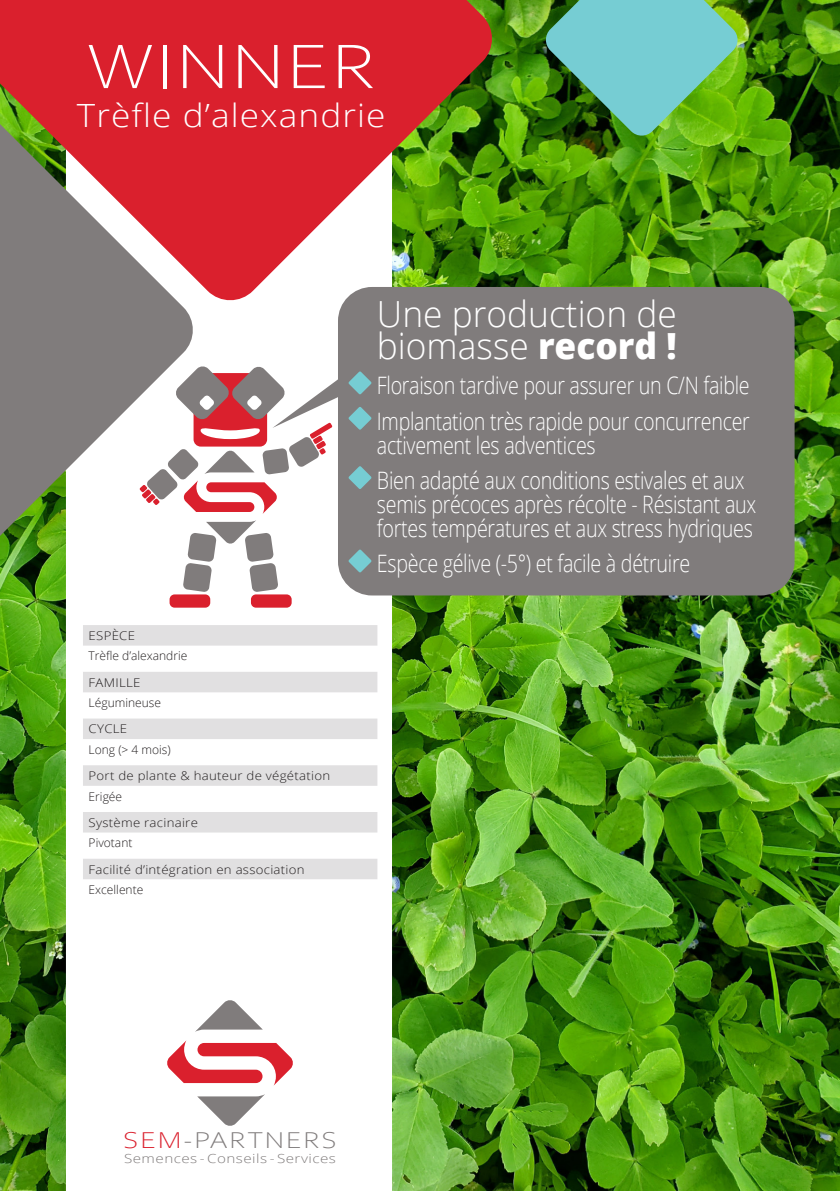
<style>
.page{position:relative;width:840px;height:1191px;background:#fff}
.page>*{position:absolute;margin:0;border:0;box-sizing:border-box;transform-origin:0 0}
.t1{font:300 66px "Corbel";letter-spacing:.03em;color:#fff;scale:1.2 1}
.t2{font:300 36px/32px "Open Sans";color:#fff}
.t3{font:300 32px "Open Sans";letter-spacing:.03em;color:#fff;scale:1.1 1}
.t4{font:300 24px/24px "Open Sans";letter-spacing:-.015em;color:#fff;scale:.82 1}
.t5{font:300 24px "Corbel";letter-spacing:.06em;color:#807c7c;scale:1.21 1}
.t6{font:300 12.4px "Open Sans";letter-spacing:.03em;color:#807c7c;scale:1.22 1}
.t7{font:300 12px "Open Sans";letter-spacing:.02em;color:#231f20;scale:1.1 1}
.t8{font:300 12px "Open Sans";color:#231f20}
.t9{font:300 12px "Open Sans";letter-spacing:.02em;color:#231f20}
.s1{font-weight:800}
.s2{color:#da202d}
</style>
<div class="page">
<img style="left:0;top:0;width:839px;height:1191px">
<svg style="left:66px;top:303px;width:326px;height:888px"></svg>
<svg style="left:544px;top:0;width:194px;height:137px;background:#64b288"></svg>
<svg style="left:0;top:303px;width:196px;height:291px;fill:#807c7c"></svg>
<div style="left:169px;top:594px;width:41px;height:13px;background:#da202d;border-radius:5px"></div>
<div style="left:251px;top:594px;width:40px;height:13px;background:#da202d;border-radius:5px"></div>
<svg style="left:167px;top:1000px;width:126px;height:125px"></svg>
<svg style="left:83px;top:625px;width:294px;height:254px"></svg>
<svg style="left:0;top:0;width:495px;height:303px;background:#bf5348"></svg>
<div style="left:338px;top:287px;width:456px;height:308px;background:#807c7c;border-radius:34px"></div>
<svg style="left:139px;top:366px;width:203px;height:226px"></svg>
<svg style="left:348px;top:371px;width:23px;height:23px"></svg>
<svg style="left:348px;top:407px;width:23px;height:23px"></svg>
<svg style="left:348px;top:466px;width:23px;height:23px"></svg>
<svg style="left:348px;top:549px;width:23px;height:23px"></svg>
<p class="t1" style="left:86px;top:24px;width:243px">WINNER</p>
<p class="t3" style="left:77px;top:93px;width:282px">Trèfle d’alexandrie</p>
<p class="t7" style="left:89px;top:627px;width:44px">ESPÈCE</p>
<p class="t8" style="left:89px;top:648px;width:100px">Trèfle d’alexandrie</p>
<p class="t7" style="left:89px;top:674px;width:48px">FAMILLE</p>
<p class="t8" style="left:89px;top:694px;width:74px">Légumineuse</p>
<p class="t7" style="left:89px;top:721px;width:36px">CYCLE</p>
<p class="t8" style="left:89px;top:741px;width:84px">Long (&gt; 4 mois)</p>
<p class="t7" style="left:89px;top:767px;width:221px">Port de plante &amp; hauteur de végétation</p>
<p class="t9" style="left:89px;top:788px;width:35px">Erigée</p>
<p class="t7" style="left:89px;top:814px;width:101px">Système racinaire</p>
<p class="t8" style="left:89px;top:834px;width:45px">Pivotant</p>
<p class="t7" style="left:89px;top:861px;width:198px">Facilité d’intégration en association</p>
<p class="t8" style="left:89px;top:881px;width:56px">Excellente</p>
<p class="t2" style="left:377px;top:297px;width:301px">Une production de biomasse <span class="s1">record !</span></p>
<p class="t4" style="left:377px;top:373px;width:456px">Floraison tardive pour assurer un C/N faible</p>
<p class="t4" style="left:377px;top:408px;width:456px">Implantation très rapide pour concurrencer activement les adventices</p>
<p class="t4" style="left:377px;top:468px;width:464px">Bien adapté aux conditions estivales et aux semis précoces après récolte - Résistant aux fortes températures et aux stress hydriques</p>
<p class="t4" style="left:377px;top:551px;width:383px">Espèce gélive (-5°) et facile à détruire</p>
<p class="t5" style="left:123px;top:1124px;width:178px"><span class="s2">SEM</span>-PARTNERS</p>
<p class="t6" style="left:124px;top:1150px;width:175px">Semences - Conseils - Services</p>
</div>
